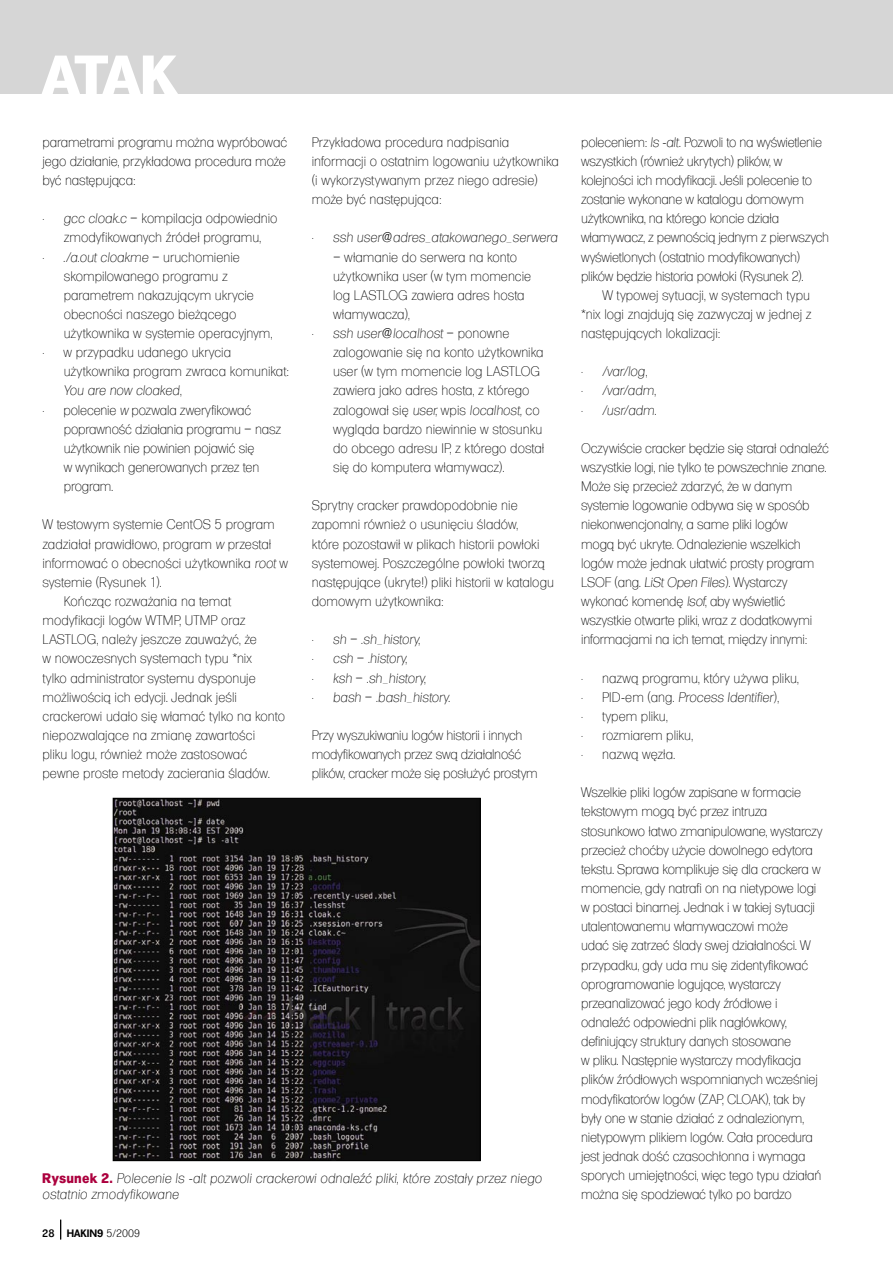
<style>
.page{position:relative;width:893px;height:1263px;background:#fff}
.page>*{position:absolute;margin:0;border:0;box-sizing:border-box;transform-origin:0 0}
.t1{font:800 54px "Formula Serial Pl";color:#fff;scale:1.1 1}
.t2{font:200 13.5px/19.2px "Formula Serial Pl";letter-spacing:-.01em;color:#000}
.t3{font:italic 200 13.5px/16.2px "Formula Serial Pl";letter-spacing:.005em;color:#000}
.t4{font:700 10.5px "Formula Serial Pl";color:#000}
.s1{font-style:italic}
.s2{font-style:normal}
.s3{font-weight:800;font-style:normal;color:#ac003e}
.s4{font-family:"Formula Serial";font-weight:500}
.s5{font-weight:300}
</style>
<div class="page">
<div style="left:0;top:0;width:893px;height:94px;background:#d6d6d6"></div>
<svg style="left:60px;top:1220px;width:1px;height:19px"></svg>
<img style="left:115px;top:800px;width:363px;height:359px">
<div style="left:113px;top:798px;width:367px;height:363px;border:1px solid #000"></div>
<h1 class="t1" style="left:43px;top:40px;width:124px">ATAK</h1>
<p class="t2" style="left:43px;top:131px;width:246px;text-align:justify">parametrami programu można wypróbować jego działanie, przykładowa procedura może być następująca:</p>
<p class="t2" style="left:43px;top:208px;width:237px;text-align:center">• <span class="s1">gcc cloak.c</span> – kompilacja odpowiednio zmodyfikowanych źródeł programu,</p>
<p class="t2" style="left:64px;top:246px;width:210px;text-indent:-21px">• <span class="s1">./a.out cloakme</span> – uruchomienie skompilowanego programu z parametrem nakazującym ukrycie obecności naszego bieżącego użytkownika w systemie operacyjnym,</p>
<p class="t2" style="left:64px;top:342px;width:227px;text-indent:-21px">• w przypadku udanego ukrycia użytkownika program zwraca komunikat:<br><span class="s1">You are now cloaked</span>,</p>
<p class="t2" style="left:64px;top:399px;width:219px;text-indent:-21px">• polecenie <span class="s1">w</span> pozwala zweryfikować poprawność działania programu – nasz użytkownik nie powinien pojawić się<br>w wynikach generowanych przez ten program.</p>
<p class="t2" style="left:43px;top:514px;width:234px">W testowym systemie CentOS 5 program</p>
<p class="t2" style="left:43px;top:533px;width:230px">zadziałał prawidłowo, program <span class="s1">w</span> przestał</p>
<p class="t2" style="left:43px;top:552px;width:247px">informować o obecności użytkownika <span class="s1">root</span> w</p>
<p class="t2" style="left:43px;top:571px;width:121px">systemie (Rysunek 1).</p>
<p class="t2" style="left:64px;top:590px;width:169px">Kończąc rozważania na temat</p>
<p class="t2" style="left:43px;top:609px;width:204px">modyfikacji logów WTMP, UTMP oraz</p>
<p class="t2" style="left:43px;top:629px;width:216px">LASTLOG, należy jeszcze zauważyć, że</p>
<p class="t2" style="left:43px;top:648px;width:211px">w nowoczesnych systemach typu *nix</p>
<p class="t2" style="left:43px;top:667px;width:215px">tylko administrator systemu dysponuje</p>
<p class="t2" style="left:43px;top:686px;width:196px">możliwością ich edycji. Jednak jeśli</p>
<p class="t2" style="left:43px;top:705px;width:244px">crackerowi udało się włamać tylko na konto</p>
<p class="t2" style="left:43px;top:724px;width:214px">niepozwalające na zmianę zawartości</p>
<p class="t2" style="left:43px;top:743px;width:206px">pliku logu, również może zastosować</p>
<p class="t2" style="left:43px;top:762px;width:229px">pewne proste metody zacierania śladów.</p>
<p class="t2" style="left:312px;top:131px;width:249px">Przykładowa procedura nadpisania informacji o ostatnim logowaniu użytkownika (i wykorzystywanym przez niego adresie) może być następująca:</p>
<p class="t3" style="left:312px;top:228px;width:247px"><span class="s2">•</span> ssh user@adres_atakowanego_serwera</p>
<p class="t2" style="left:333px;top:246px;width:200px">– włamanie do serwera na konto użytkownika user (w tym momencie log LASTLOG zawiera adres hosta włamywacza),</p>
<p class="t2" style="left:333px;top:322px;width:213px;text-indent:-21px">• <span class="s1">ssh user@localhost</span> – ponowne zalogowanie się na konto użytkownika user (w tym momencie log LASTLOG zawiera jako adres hosta, z którego zalogował się <span class="s1">user</span>, wpis <span class="s1">localhost,</span> co wygląda bardzo niewinnie w stosunku do obcego adresu IP, z którego dostał się do komputera włamywacz).</p>
<p class="t2" style="left:312px;top:495px;width:244px">Sprytny cracker prawdopodobnie nie zapomni również o usunięciu śladów,<br>które pozostawił w plikach historii powłoki systemowej. Poszczególne powłoki tworzą następujące (ukryte!) pliki historii w katalogu domowym użytkownika:</p>
<p class="t3" style="left:312px;top:630px;width:110px"><span class="s2">•</span> sh <span class="s2">–</span> .sh_history<span class="s2">,</span></p>
<p class="t3" style="left:312px;top:649px;width:97px"><span class="s2">•</span> csh <span class="s2">–</span> .history<span class="s2">,</span></p>
<p class="t3" style="left:312px;top:668px;width:115px"><span class="s2">•</span> ksh <span class="s2">–</span> .sh_history<span class="s2">,</span></p>
<p class="t3" style="left:312px;top:687px;width:140px"><span class="s2">•</span> bash <span class="s2">–</span> .bash_history<span class="s2">.</span></p>
<p class="t2" style="left:312px;top:724px;width:227px">Przy wyszukiwaniu logów historii i innych modyfikowanych przez swą działalność plików, cracker może się posłużyć prostym</p>
<p class="t3" style="left:42px;top:1169px;width:501px"><span class="s3">Rysunek 2.</span> Polecenie ls -alt pozwoli crackerowi odnaleźć pliki, które zostały przez niego ostatnio zmodyfikowane</p>
<p class="t4" style="left:42px;top:1227px;width:99px"><span class="s4">28</span> HAKIN9 <span class="s5">5/2009</span></p>
<p class="t2" style="left:581px;top:131px;width:250px">poleceniem: <span class="s1">ls -alt</span>. Pozwoli to na wyświetlenie wszystkich (również ukrytych) plików, w kolejności ich modyfikacji. Jeśli polecenie to zostanie wykonane w katalogu domowym użytkownika, na którego koncie działa włamywacz, z pewnością jednym z pierwszych wyświetlonych (ostatnio modyfikowanych) plików będzie historia powłoki (Rysunek 2).</p>
<p class="t2" style="left:581px;top:284px;width:232px;text-align:justify;text-indent:21px">W typowej sytuacji, w systemach typu *nix logi znajdują się zazwyczaj w jednej z następujących lokalizacji:</p>
<p class="t3" style="left:581px;top:362px;width:68px"><span class="s2">•</span> /var/log<span class="s2">,</span></p>
<p class="t3" style="left:581px;top:381px;width:76px"><span class="s2">•</span> /var/adm<span class="s2">,</span></p>
<p class="t3" style="left:581px;top:400px;width:77px"><span class="s2">•</span> /usr/adm<span class="s2">.</span></p>
<p class="t2" style="left:581px;top:437px;width:249px">Oczywiście cracker będzie się starał odnaleźć wszystkie logi, nie tylko te powszechnie znane.<br>Może się przecież zdarzyć, że w danym systemie logowanie odbywa się w sposób niekonwencjonalny, a same pliki logów<br>mogą być ukryte. Odnalezienie wszelkich logów może jednak ułatwić prosty program LSOF (ang. <span class="s1">LiSt Open Files</span>). Wystarczy wykonać komendę <span class="s1">lsof</span>, aby wyświetlić wszystkie otwarte pliki, wraz z dodatkowymi informacjami na ich temat, między innymi:</p>
<p class="t2" style="left:581px;top:667px;width:219px">• nazwą programu, który używa pliku,</p>
<p class="t3" style="left:581px;top:687px;width:199px"><span class="s2">• PID-em (ang.</span> Process Identifier<span class="s2">),</span></p>
<p class="t2" style="left:581px;top:705px;width:88px">• typem pliku,</p>
<p class="t2" style="left:581px;top:724px;width:113px">• rozmiarem pliku,</p>
<p class="t2" style="left:581px;top:743px;width:95px">• nazwą węzła.</p>
<p class="t2" style="left:581px;top:782px;width:243px">Wszelkie pliki logów zapisane w formacie tekstowym mogą być przez intruza stosunkowo łatwo zmanipulowane, wystarczy przecież choćby użycie dowolnego edytora tekstu. Sprawa komplikuje się dla crackera w momencie, gdy natrafi on na nietypowe logi w postaci binarnej. Jednak i w takiej sytuacji utalentowanemu włamywaczowi może<br>udać się zatrzeć ślady swej działalności. W przypadku, gdy uda mu się zidentyfikować oprogramowanie logujące, wystarczy przeanalizować jego kody źródłowe i odnaleźć odpowiedni plik nagłówkowy, definiujący struktury danych stosowane<br>w pliku. Następnie wystarczy modyfikacja plików źródłowych wspomnianych wcześniej modyfikatorów logów (ZAP, CLOAK), tak by były one w stanie działać z odnalezionym, nietypowym plikiem logów. Cała procedura jest jednak dość czasochłonna i wymaga sporych umiejętności, więc tego typu działań można się spodziewać tylko po bardzo</p>
</div>
